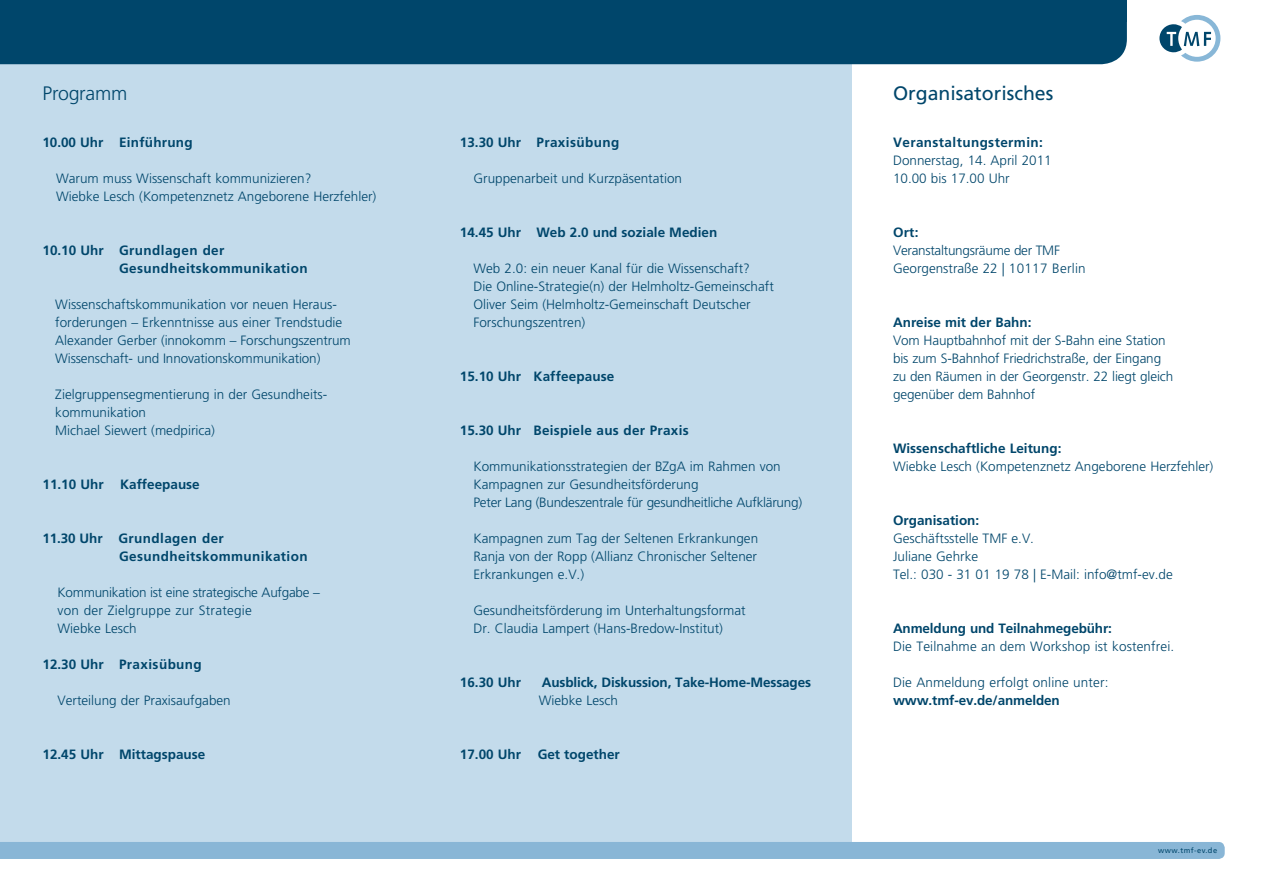
<style>
.page{position:relative;width:1263px;height:893px;background:#fff}
.page>*{position:absolute;margin:0;border:0;box-sizing:border-box;transform-origin:0 0}
.SUBHEAD_13pt{font:19.5px "Frutiger LT Std";color:#00466b}
.SUBHEAD_13pt-2{font:300 19.5px "Frutiger LT Std";letter-spacing:-.01em;color:#00466b}
.t1{font:300 13.5px/18px "Frutiger LT Std";color:#00466b}
.t2{font:700 13.5px "Frutiger LT Std";color:#00466b}
.t3{font:700 13.5px "Frutiger LT Std";letter-spacing:.03em;color:#00466b}
.t4{font:300 13.5px "Frutiger LT Std";letter-spacing:-.02em;color:#00466b}
.t5{font:700 13.5px "Frutiger LT Std";letter-spacing:.02em;color:#00466b}
.t6{font:300 13.5px "Frutiger LT Std";letter-spacing:.02em;color:#00466b}
.SUBHEAD_13pt-3{font:7.5px "Frutiger LT";letter-spacing:.06em;color:#00466b}
</style>
<div class="page">
<div style="left:0;top:62px;width:851px;height:780px;background:#c3dbeb"></div>
<div style="left:1047px;top:22px;width:80px;height:42px;background:#00466b"></div>
<div style="left:0;top:0;width:1127px;height:22px;background:#00466b"></div>
<div style="left:0;top:0;width:1047px;height:64px;background:#00466b"></div>
<div style="left:0;top:842px;width:1225px;height:17px;background:#89b6d6"></div>
<svg style="left:1159px;top:15px;width:61px;height:47px"></svg>
<p class="SUBHEAD_13pt-2" style="left:43px;top:82px;width:86px">Programm</p>
<p class="t5" style="left:43px;top:135px;width:152px">10.00 Uhr Einführung</p>
<p class="t1" style="left:56px;top:170px;width:257px">Warum muss Wissenschaft kommunizieren?</p>
<p class="t1" style="left:56px;top:188px;width:322px">Wiebke Lesch (Kompetenznetz Angeborene Herzfehler)</p>
<p class="t3" style="left:43px;top:243px;width:183px">10.10 Uhr Grundlagen der</p>
<p class="t3" style="left:119px;top:261px;width:190px">Gesundheitskommunikation</p>
<p class="t1" style="left:55px;top:296px;width:297px">Wissenschaftskommunikation vor neuen Heraus&shy;forderungen – Erkenntnisse aus einer Trendstudie Alexander Gerber (innokomm – Forschungszentrum Wissenschaft- und Innovationskommunikation)</p>
<p class="t1" style="left:55px;top:386px;width:273px">Zielgruppensegmentierung in der Gesundheits&shy;kommunikation<br>Michael Siewert (medpirica)</p>
<p class="t2" style="left:43px;top:477px;width:159px">11.10 Uhr Kaffeepause</p>
<p class="t3" style="left:43px;top:531px;width:183px">11.30 Uhr Grundlagen der</p>
<p class="t3" style="left:119px;top:549px;width:190px">Gesundheitskommunikation</p>
<p class="t4" style="left:58px;top:585px;width:264px">Kommunikation ist eine strategische Aufgabe –</p>
<p class="t6" style="left:58px;top:603px;width:196px">von der Zielgruppe zur Strategie</p>
<p class="t1" style="left:58px;top:620px;width:81px">Wiebke Lesch</p>
<p class="t3" style="left:43px;top:657px;width:161px">12.30 Uhr Praxisübung</p>
<p class="t1" style="left:58px;top:692px;width:175px">Verteilung der Praxisaufgaben</p>
<p class="t2" style="left:43px;top:747px;width:164px">12.45 Uhr Mittagspause</p>
<p class="t3" style="left:460px;top:135px;width:161px">13.30 Uhr Praxisübung</p>
<p class="t1" style="left:473px;top:170px;width:210px">Gruppenarbeit und Kurzpäsentation</p>
<p class="t2" style="left:460px;top:225px;width:259px">14.45 Uhr Web 2.0 und soziale Medien</p>
<p class="t1" style="left:473px;top:260px;width:302px">Web 2.0: ein neuer Kanal für die Wissenschaft?<br>Die Online-Strategie(n) der Helmholtz-Gemeinschaft</p>
<p class="t1" style="left:473px;top:296px;width:279px">Oliver Seim (Helmholtz-Gemeinschaft Deutscher<br>Forschungszentren)</p>
<p class="t2" style="left:460px;top:369px;width:156px">15.10 Uhr Kaffeepause</p>
<p class="t5" style="left:460px;top:423px;width:230px">15.30 Uhr Beispiele aus der Praxis</p>
<p class="t1" style="left:473px;top:458px;width:309px">Kommunikationsstrategien der BZgA im Rahmen von<br>Kampagnen zur Gesundheitsförderung</p>
<p class="t4" style="left:473px;top:495px;width:330px">Peter Lang (Bundeszentrale für gesundheitliche Aufklärung)</p>
<p class="t1" style="left:473px;top:530px;width:286px">Kampagnen zum Tag der Seltenen Erkrankungen</p>
<p class="t1" style="left:473px;top:548px;width:285px">Ranja von der Ropp (Allianz Chronischer Seltener<br>Erkrankungen e.V.)</p>
<p class="t1" style="left:473px;top:602px;width:274px">Gesundheitsförderung im Unterhaltungsformat</p>
<p class="t1" style="left:473px;top:620px;width:251px">Dr. Claudia Lampert (Hans-Bredow-Institut)</p>
<p class="t2" style="left:460px;top:675px;width:63px">16.30 Uhr</p>
<p class="t2" style="left:542px;top:675px;width:271px">Ausblick, Diskussion, Take-Home-Messages</p>
<p class="t1" style="left:539px;top:692px;width:81px">Wiebke Lesch</p>
<p class="t2" style="left:460px;top:747px;width:161px">17.00 Uhr Get together</p>
<p class="SUBHEAD_13pt" style="left:893px;top:81px;width:162px">Organisatorisches</p>
<p class="t3" style="left:893px;top:135px;width:151px">Veranstaltungstermin:</p>
<p class="t1" style="left:893px;top:152px;width:160px">Donnerstag, 14. April 2011</p>
<p class="t1" style="left:893px;top:170px;width:118px">10.00 bis 17.00 Uhr</p>
<p class="t2" style="left:893px;top:225px;width:27px">Ort:</p>
<p class="t4" style="left:893px;top:243px;width:168px">Veranstaltungsräume der TMF</p>
<p class="t1" style="left:893px;top:260px;width:194px">Georgenstraße 22 | 10117 Berlin</p>
<p class="t2" style="left:893px;top:315px;width:140px">Anreise mit der Bahn:</p>
<p class="t1" style="left:893px;top:332px;width:282px">Vom Hauptbahnhof mit der S-Bahn eine Station bis zum S-Bahnhof Friedrichstraße, der Eingang zu den Räumen in der Georgenstr. 22 liegt gleich gegenüber dem Bahnhof</p>
<p class="t2" style="left:893px;top:441px;width:170px">Wissenschaftliche Leitung:</p>
<p class="t1" style="left:893px;top:458px;width:322px">Wiebke Lesch (Kompetenznetz Angeborene Herzfehler)</p>
<p class="t2" style="left:893px;top:513px;width:88px">Organisation:</p>
<p class="t1" style="left:893px;top:530px;width:142px">Geschäftsstelle TMF e.V.</p>
<p class="t1" style="left:893px;top:548px;width:87px">Juliane Gehrke</p>
<p class="t1" style="left:893px;top:566px;width:281px">Tel.: 030 - 31 01 19 78 | E-Mail: info@tmf-ev.de</p>
<p class="t2" style="left:893px;top:621px;width:220px">Anmeldung und Teilnahmegebühr:</p>
<p class="t1" style="left:893px;top:638px;width:283px">Die Teilnahme an dem Workshop ist kostenfrei.</p>
<p class="t1" style="left:893px;top:674px;width:217px">Die Anmeldung erfolgt online unter:</p>
<p class="t2" style="left:893px;top:693px;width:168px">www.tmf-ev.de/anmelden</p>
<p class="SUBHEAD_13pt-3" style="left:1158px;top:846px;width:61px">www.tmf-ev.de</p>
</div>
